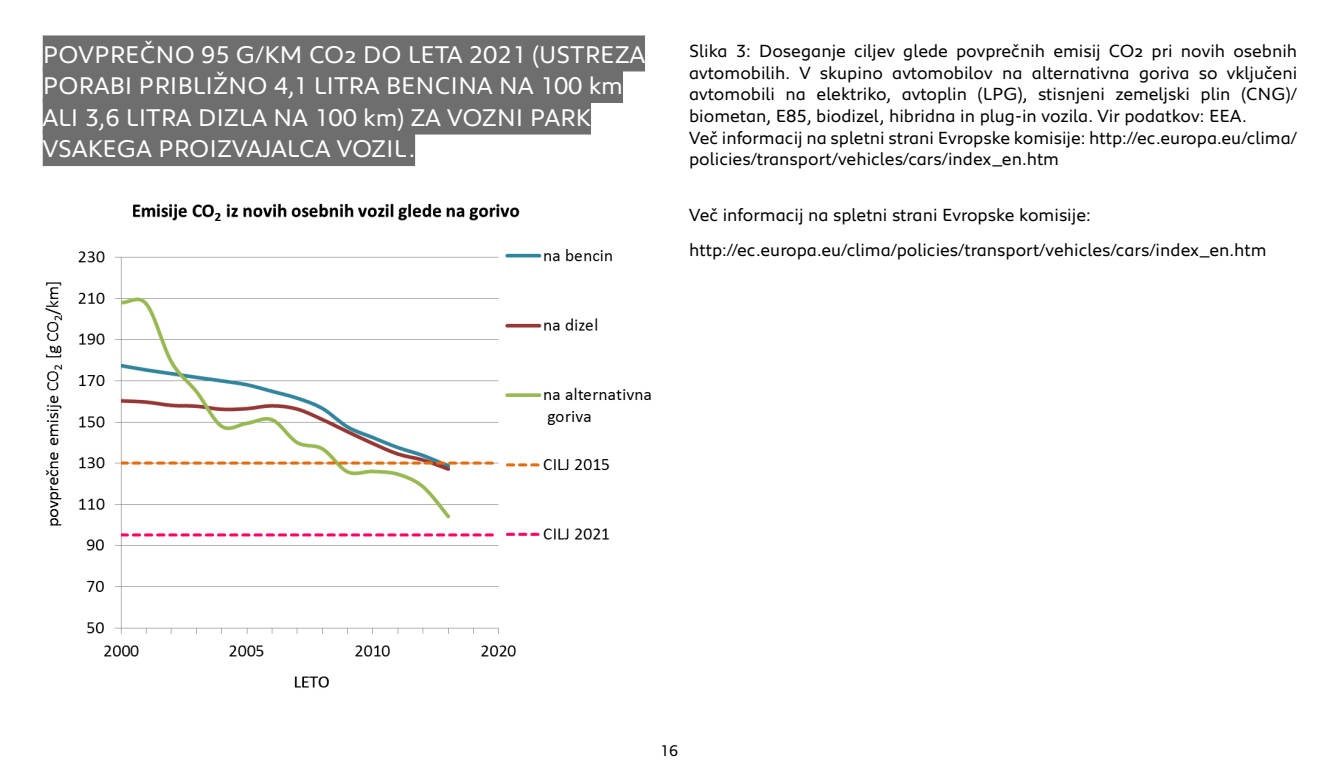
<style>
.page{position:relative;width:1340px;height:766px;background:#fff}
.page>*{position:absolute;margin:0;border:0;box-sizing:border-box;transform-origin:0 0}
.t1{font:24.75px/31.5px "Peugeot";color:#fff}
.t2{font:18px/21.6px "Peugeot";color:#000}
.t3{font:15.75px "Peugeot";color:#000}
</style>
<div class="page">
<div style="left:43px;top:35px;width:602px;height:36px;background:#6e6e6e"></div>
<div style="left:43px;top:67px;width:580px;height:36px;background:#6e6e6e"></div>
<div style="left:43px;top:98px;width:548px;height:36px;background:#6e6e6e"></div>
<div style="left:43px;top:130px;width:372px;height:36px;background:#6e6e6e"></div>
<img style="left:45px;top:203px;width:606px;height:485px">
<h1 class="t1" style="left:43px;top:37px;width:603px">POVPREČNO 95 G/KM CO2 DO LETA 2021 (USTREZA PORABI PRIBLIŽNO 4,1 LITRA BENCINA NA 100 km ALI 3,6 LITRA DIZLA NA 100 km) ZA VOZNI PARK VSAKEGA PROIZVAJALCA VOZIL.</h1>
<p class="t2" style="left:689px;top:39px;width:609px">Slika 3: Doseganje ciljev glede povprečnih emisij CO2 pri novih osebnih avtomobilih. V skupino avtomobilov na alternativna goriva so vključeni avtomobili na elektriko, avtoplin (LPG), stisnjeni zemeljski plin (CNG)/ biometan, E85, biodizel, hibridna in plug-in vozila. Vir podatkov: EEA.<br>Več informacij na spletni strani Evropske komisije: http://ec.europa.eu/clima/ policies/transport/vehicles/cars/index_en.htm</p>
<p class="t2" style="left:689px;top:197px;width:579px;line-height:34.4px">Več informacij na spletni strani Evropske komisije: http://ec.europa.eu/clima/policies/transport/vehicles/cars/index_en.htm</p>
<p class="t3" style="left:660px;top:739px;width:20px">16</p>
</div>
